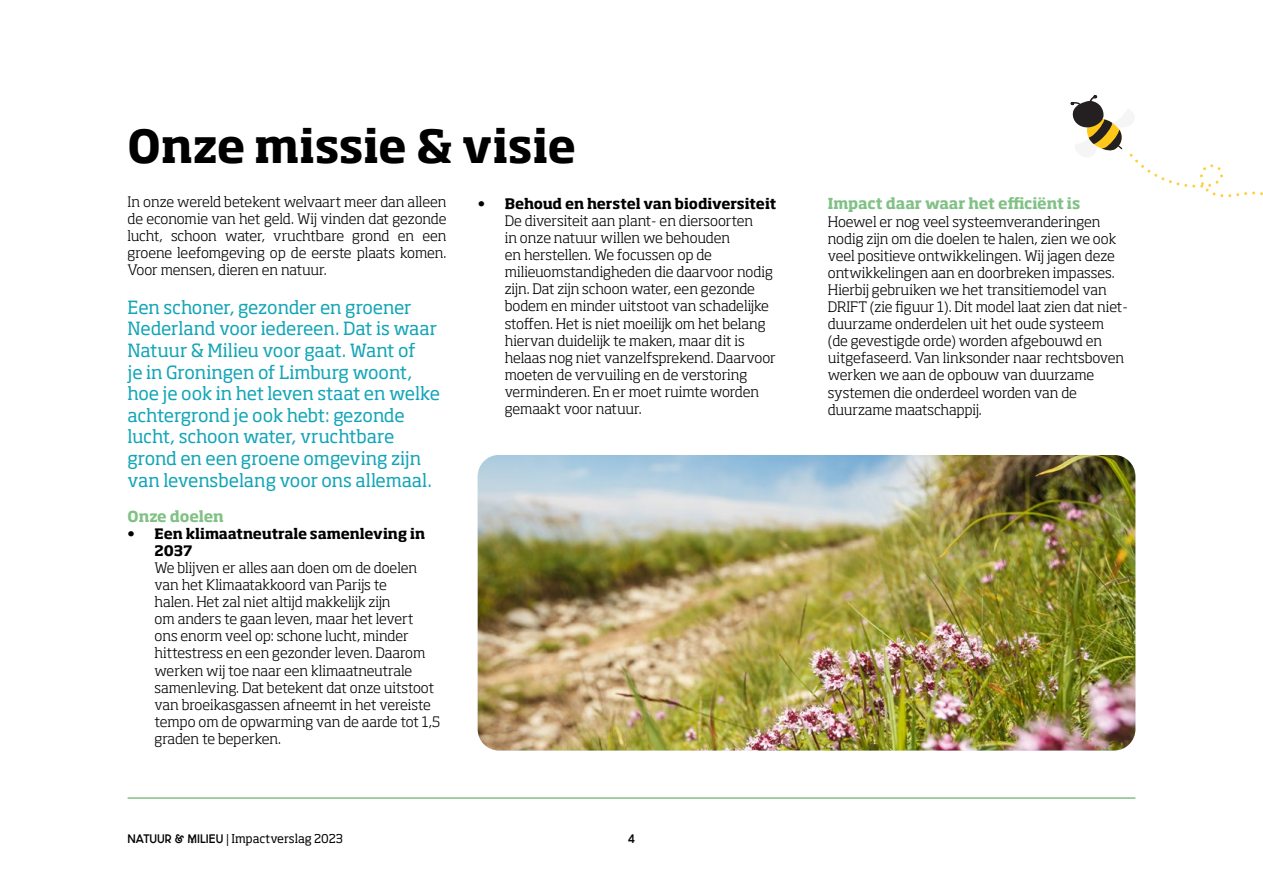
<style>
.page{position:relative;width:1263px;height:893px;background:#fff}
.page>*{position:absolute;margin:0;border:0;box-sizing:border-box;transform-origin:0 0}
.t1{font:700 45px "Soho Pro";letter-spacing:-.005em;color:#000}
.t2{font:18px/21.6px "Soho Std";letter-spacing:-.005em;color:#12a5b7}
.t3{font:700 15px "Soho Pro";letter-spacing:-.01em;color:#81c185}
.t4{font:300 14.25px/17.1px "Soho Std";letter-spacing:-.005em;color:#000}
.t5{font:700 14.25px/17.1px "Soho Std";letter-spacing:-.005em;color:#000}
.t6{font:12px "Soho Std";color:#000}
.t7{font:12px "N&M Utrecht Bold";color:#000}
.s1{font-family:"N&M Utrecht Bold"}
</style>
<div class="page">
<hr style="left:128px;top:797px;width:1007px;height:2px;background:#81c285">
<img style="left:478px;top:455px;width:657px;height:295px">
<svg style="left:1070px;top:95px;width:193px;height:102px"></svg>
<h1 class="t1" style="left:128px;top:114px;width:450px">Onze missie &amp; visie</h1>
<p class="t4" style="left:128px;top:193px;width:320px;text-align:justify">In onze wereld betekent welvaart meer dan alleen de economie van het geld. Wij vinden dat gezonde lucht, schoon water, vruchtbare grond en een groene leefomgeving op de eerste plaats komen.<br>Voor mensen, dieren en natuur.</p>
<p class="t2" style="left:128px;top:296px;width:314px">Een schoner, gezonder en groener Nederland voor iedereen. Dat is waar Natuur &amp; Milieu voor gaat. Want of<br>je in Groningen of Limburg woont, hoe je ook in het leven staat en welke achtergrond je ook hebt: gezonde lucht, schoon water, vruchtbare grond en een groene omgeving zijn van levensbelang voor ons allemaal.</p>
<p class="t3" style="left:128px;top:505px;width:98px">Onze doelen</p>
<p class="t5" style="left:155px;top:524px;width:272px;text-indent:-27px">• Een klimaatneutrale samenleving in<br>2037</p>
<p class="t4" style="left:155px;top:559px;width:287px">We blijven er alles aan doen om de doelen van het Klimaatakkoord van Parijs te<br>halen. Het zal niet altijd makkelijk zijn<br>om anders te gaan leven, maar het levert<br>ons enorm veel op: schone lucht, minder hittestress en een gezonder leven. Daarom werken wij toe naar een klimaatneutrale samenleving. Dat betekent dat onze uitstoot van broeikasgassen afneemt in het vereiste tempo om de opwarming van de aarde tot 1,5 graden te beperken.</p>
<p class="t5" style="left:478px;top:195px;width:300px">• Behoud en herstel van biodiversiteit</p>
<p class="t4" style="left:505px;top:212px;width:272px">De diversiteit aan plant- en diersoorten<br>in onze natuur willen we behouden<br>en herstellen. We focussen op de milieuomstandigheden die daarvoor nodig zijn. Dat zijn schoon water, een gezonde bodem en minder uitstoot van schadelijke stoffen. Het is niet moeilijk om het belang hiervan duidelijk te maken, maar dit is helaas nog niet vanzelfsprekend. Daarvoor moeten de vervuiling en de verstoring verminderen. En er moet ruimte worden gemaakt voor natuur.</p>
<p class="t6" style="left:128px;top:831px;width:217px"><span class="s1">NATUUR &amp; MILIEU |</span> Impactverslag 2023</p>
<p class="t7" style="left:628px;top:833px;width:8px">4</p>
<p class="t3" style="left:828px;top:193px;width:254px">Impact daar waar het efficiënt is</p>
<p class="t4" style="left:828px;top:213px;width:302px">Hoewel er nog veel systeemveranderingen nodig zijn om die doelen te halen, zien we ook veel positieve ontwikkelingen. Wij jagen deze ontwikkelingen aan en doorbreken impasses.<br>Hierbij gebruiken we het transitiemodel van DRIFT (zie figuur 1). Dit model laat zien dat niet&shy;duurzame onderdelen uit het oude systeem<br>(de gevestigde orde) worden afgebouwd en uitgefaseerd. Van linksonder naar rechtsboven werken we aan de opbouw van duurzame systemen die onderdeel worden van de duurzame maatschappij.</p>
</div>
